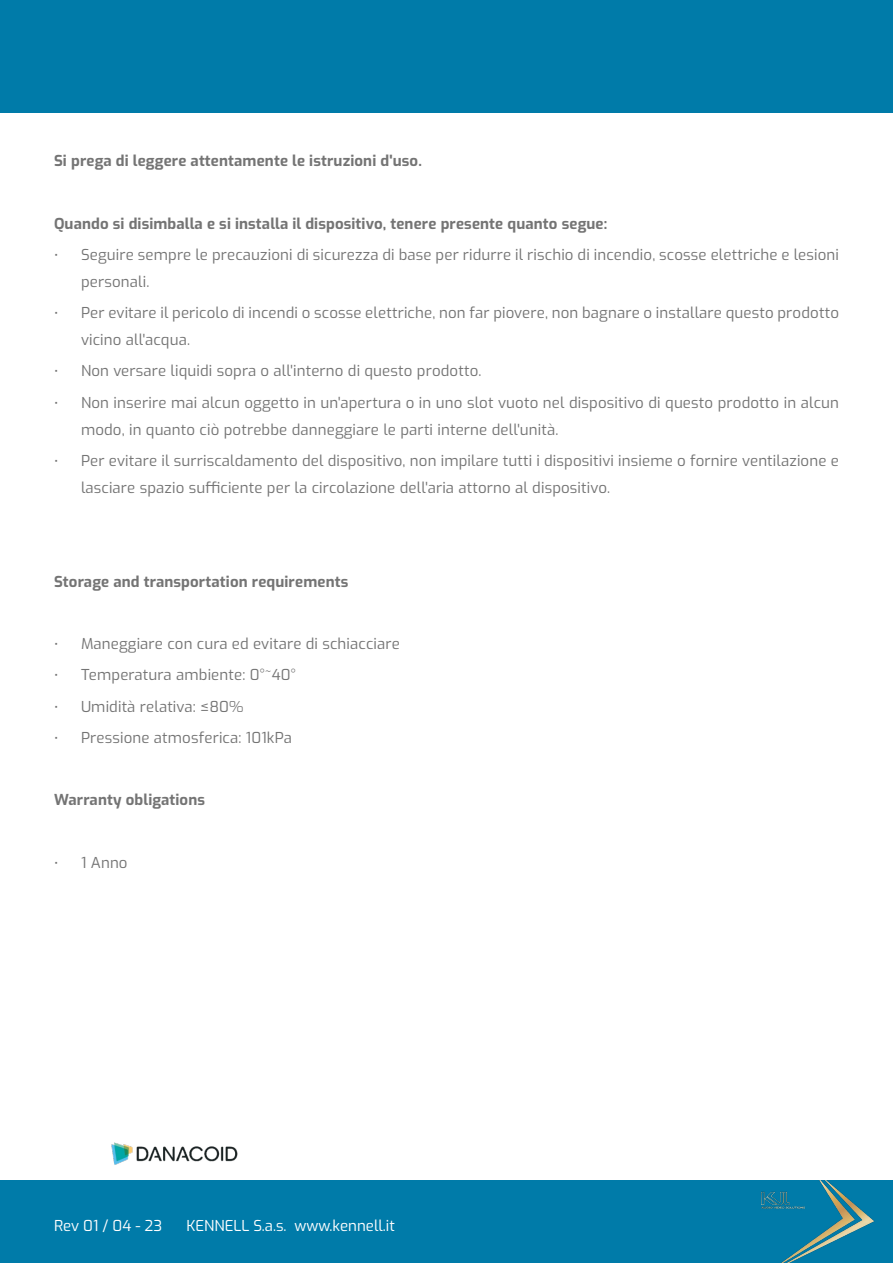
<style>
.page{position:relative;width:893px;height:1263px;background:#fff}
.page>*{position:absolute;margin:0;border:0;box-sizing:border-box;transform-origin:0 0}
.t1{font:15px/27px "Exo";letter-spacing:.01em;color:#747474}
.t2{font:700 15px "Exo";letter-spacing:.01em;color:#747474}
.t3{font:15px "Exo";color:#fff}
.s1{font-size:13.5px}
</style>
<div class="page">
<div style="left:0;top:1180px;width:893px;height:83px;background:#007ba9"></div>
<img style="left:761px;top:1180px;width:114px;height:83px">
<div style="left:0;top:0;width:893px;height:113px;background:#007ba9"></div>
<img style="left:111px;top:1142px;width:127px;height:23px">
<p class="t2" style="left:54px;top:150px;width:369px">Si prega di leggere attentamente le istruzioni d'uso.</p>
<p class="t2" style="left:54px;top:212px;width:555px">Quando si disimballa e si installa il dispositivo, tenere presente quanto segue:</p>
<p class="t1" style="left:81px;top:240px;width:759px;text-indent:-27px"><span class="s1">•</span> Seguire sempre le precauzioni di sicurezza di base per ridurre il rischio di incendio, scosse elettriche e lesioni personali.</p>
<p class="t1" style="left:81px;top:298px;width:759px;text-indent:-27px"><span class="s1">•</span> Per evitare il pericolo di incendi o scosse elettriche, non far piovere, non bagnare o installare questo prodotto vicino all'acqua.</p>
<p class="t1" style="left:54px;top:357px;width:429px"><span class="s1">•</span> Non versare liquidi sopra o all'interno di questo prodotto.</p>
<p class="t1" style="left:81px;top:388px;width:759px;text-indent:-27px"><span class="s1">•</span> Non inserire mai alcun oggetto in un'apertura o in uno slot vuoto nel dispositivo di questo prodotto in alcun modo, in quanto ciò potrebbe danneggiare le parti interne dell'unità.</p>
<p class="t1" style="left:81px;top:446px;width:759px;text-indent:-27px"><span class="s1">•</span> Per evitare il surriscaldamento del dispositivo, non impilare tutti i dispositivi insieme o fornire ventilazione e lasciare spazio sufficiente per la circolazione dell'aria attorno al dispositivo.</p>
<p class="t2" style="left:54px;top:570px;width:296px">Storage and transportation requirements</p>
<p class="t1" style="left:54px;top:629px;width:347px"><span class="s1">•</span> Maneggiare con cura ed evitare di schiacciare</p>
<p class="t1" style="left:54px;top:661px;width:243px"><span class="s1">•</span> Temperatura ambiente: 0°~40°</p>
<p class="t1" style="left:54px;top:692px;width:191px"><span class="s1">•</span> Umidità relativa: ≤80%</p>
<p class="t1" style="left:54px;top:723px;width:240px"><span class="s1">•</span> Pressione atmosferica: 101kPa</p>
<p class="t2" style="left:54px;top:789px;width:153px">Warranty obligations</p>
<p class="t1" style="left:54px;top:848px;width:75px"><span class="s1">•</span> 1 Anno</p>
<p class="t3" style="left:54px;top:1215px;width:110px">Rev 01 / 04 - 23</p>
<p class="t3" style="left:187px;top:1215px;width:210px">KENNELL S.a.s. www.kennell.it</p>
</div>
